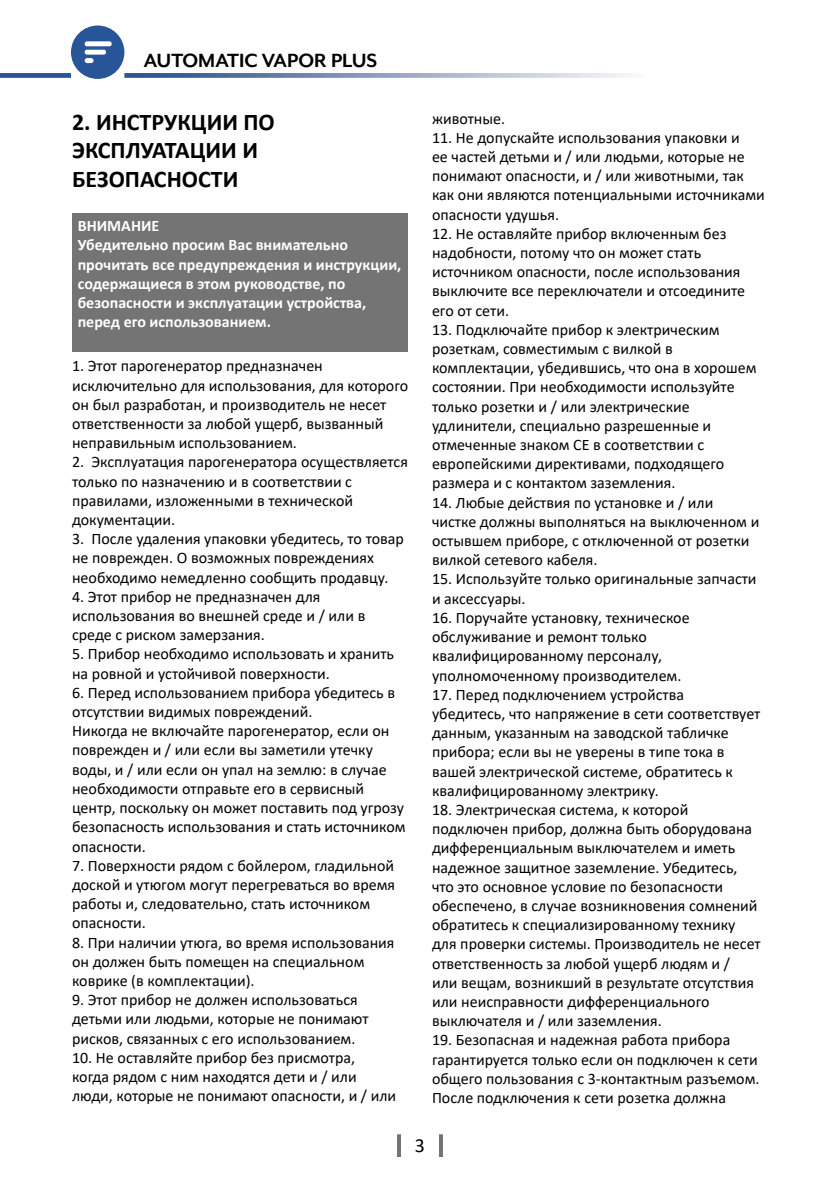
<style>
.page{position:relative;width:840px;height:1191px;background:#fff}
.page>*{position:absolute;margin:0;border:0;box-sizing:border-box;transform-origin:0 0}
.t1{font:700 24px/28.8px "Calibri";color:#000}
.t2{font:700 22px "Mr Eaves XL Mod OT";color:#000}
.t3{font:20px "Calibri";color:#000}
.t4{font:16px/19.2px "Calibri";color:#000}
.t5{font:700 16px/19.2px "Calibri";color:#fff}
</style>
<div class="page">
<svg style="left:71px;top:26px;width:53px;height:53px"></svg>
<svg style="left:124px;top:73px;width:504px;height:5px;background:#92a2c1"></svg>
<div style="left:0;top:73px;width:71px;height:5px;background:#285597"></div>
<hr style="left:397px;top:1134px;width:4px;height:23px;background:#757474">
<hr style="left:439px;top:1134px;width:4px;height:23px;background:#757474">
<div style="left:72px;top:213px;width:335px;height:139px;background:#757474"></div>
<h2 class="t2" style="left:144px;top:49px;width:235px">AUTOMATIC VAPOR PLUS</h2>
<h1 class="t1" style="left:72px;top:107px;width:204px">2. ИНСТРУКЦИИ ПО<br>ЭКСПЛУАТАЦИИ И<br>БЕЗОПАСНОСТИ</h1>
<p class="t5" style="left:78px;top:216px;width:325px">ВНИМАНИЕ<br>Убедительно просим Вас внимательно прочитать все предупреждения и инструкции, содержащиеся в этом руководстве, по безопасности и эксплуатации устройства, перед его использованием.</p>
<p class="t4" style="left:72px;top:356px;width:337px">1. Этот парогенератор предназначен исключительно для использования, для которого он был разработан, и производитель не несет ответственности за любой ущерб, вызванный неправильным использованием.</p>
<p class="t4" style="left:72px;top:452px;width:337px">2. Эксплуатация парогенератора осуществляется только по назначению и в соответствии с правилами, изложенными в технической документации.</p>
<p class="t4" style="left:72px;top:529px;width:333px">3. После удаления упаковки убедитесь, то товар не поврежден. О возможных повреждениях необходимо немедленно сообщить продавцу.</p>
<p class="t4" style="left:72px;top:586px;width:294px">4. Этот прибор не предназначен для использования во внешней среде и / или в среде с риском замерзания.</p>
<p class="t4" style="left:72px;top:644px;width:323px">5. Прибор необходимо использовать и хранить на ровной и устойчивой поверхности.</p>
<p class="t4" style="left:72px;top:682px;width:335px">6. Перед использованием прибора убедитесь в отсутствии видимых повреждений.<br>Никогда не включайте парогенератор, если он поврежден и / или если вы заметили утечку воды, и / или если он упал на землю: в случае необходимости отправьте его в сервисный центр, поскольку он может поставить под угрозу безопасность использования и стать источником опасности.</p>
<p class="t4" style="left:72px;top:855px;width:324px">7. Поверхности рядом с бойлером, гладильной доской и утюгом могут перегреваться во время работы и, следовательно, стать источником опасности.</p>
<p class="t4" style="left:72px;top:932px;width:324px">8. При наличии утюга, во время использования он должен быть помещен на специальном коврике (в комплектации).</p>
<p class="t4" style="left:72px;top:989px;width:298px">9. Этот прибор не должен использоваться детьми или людьми, которые не понимают рисков, связанных с его использованием.</p>
<p class="t4" style="left:72px;top:1047px;width:325px">10. Не оставляйте прибор без присмотра,<br>когда рядом с ним находятся дети и / или люди, которые не понимают опасности, и / или</p>
<p class="t4" style="left:432px;top:108px;width:75px">животные.</p>
<p class="t4" style="left:432px;top:127px;width:334px">11. Не допускайте использования упаковки и<br>ее частей детьми и / или людьми, которые не понимают опасности, и / или животными, так как они являются потенциальными источниками опасности удушья.</p>
<p class="t4" style="left:432px;top:223px;width:314px">12. Не оставляйте прибор включенным без надобности, потому что он может стать источником опасности, после использования выключите все переключатели и отсоедините его от сети.</p>
<p class="t4" style="left:432px;top:319px;width:326px">13. Подключайте прибор к электрическим розеткам, совместимым с вилкой в комплектации, убедившись, что она в хорошем состоянии. При необходимости используйте только розетки и / или электрические удлинители, специально разрешенные и отмеченные знаком CE в соответствии с европейскими директивами, подходящего размера и с контактом заземления.</p>
<p class="t4" style="left:432px;top:492px;width:329px">14. Любые действия по установке и / или чистке должны выполняться на выключенном и остывшем приборе, с отключенной от розетки вилкой сетевого кабеля.</p>
<p class="t4" style="left:432px;top:569px;width:326px">15. Используйте только оригинальные запчасти и аксессуары.</p>
<p class="t4" style="left:432px;top:607px;width:259px">16. Поручайте установку, техническое обслуживание и ремонт только квалифицированному персоналу, уполномоченному производителем.</p>
<p class="t4" style="left:432px;top:684px;width:330px">17. Перед подключением устройства убедитесь, что напряжение в сети соответствует данным, указанным на заводской табличке прибора; если вы не уверены в типе тока в вашей электрической системе, обратитесь к квалифицированному электрику.</p>
<p class="t4" style="left:432px;top:799px;width:330px">18. Электрическая система, к которой подключен прибор, должна быть оборудована дифференциальным выключателем и иметь надежное защитное заземление. Убедитесь, что это основное условие по безопасности обеспечено, в случае возникновения сомнений обратитесь к специализированному технику для проверки системы. Производитель не несет ответственность за любой ущерб людям и /<br>или вещам, возникший в результате отсутствия или неисправности дифференциального выключателя и / или заземления.</p>
<p class="t4" style="left:432px;top:1030px;width:329px">19. Безопасная и надежная работа прибора гарантируется только если он подключен к сети общего пользования с 3-контактным разъемом.<br>После подключения к сети розетка должна</p>
<p class="t3" style="left:414px;top:1131px;width:12px">3</p>
</div>
